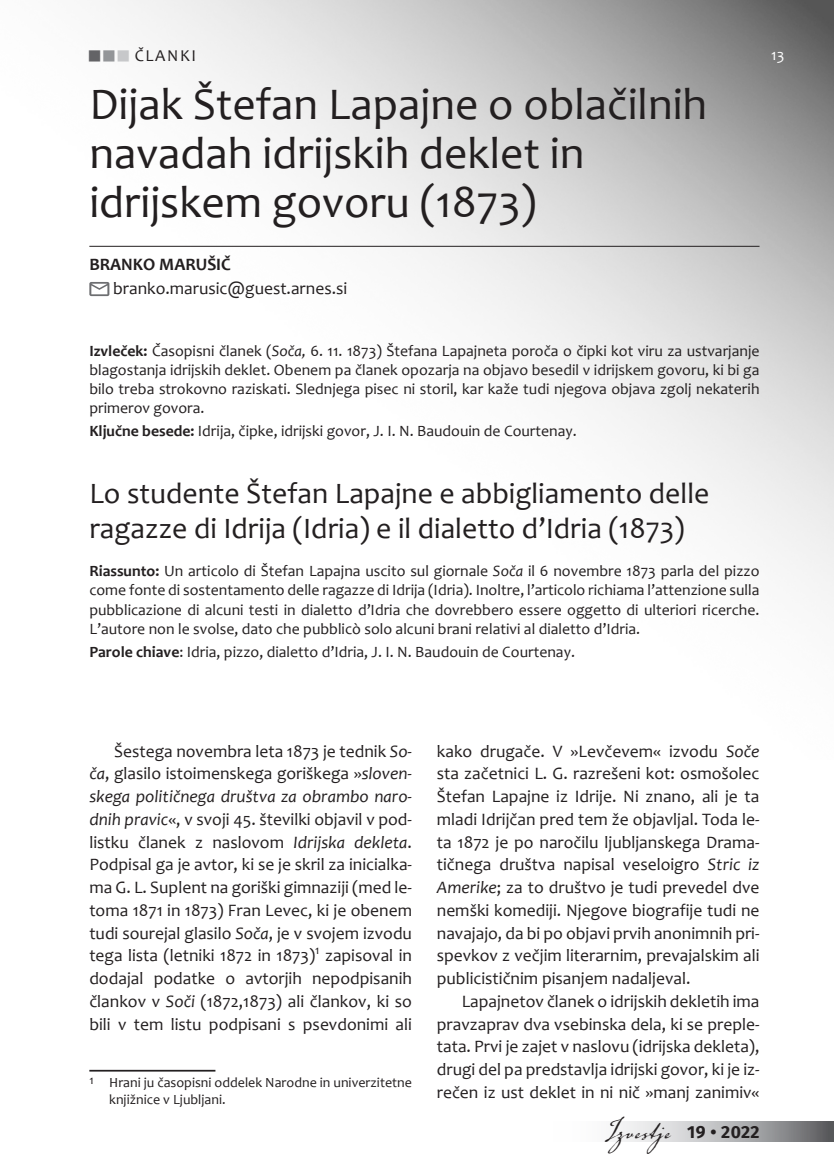
<style>
.page{position:relative;width:834px;height:1166px;background:#fff}
.page>*{position:absolute;margin:0;border:0;box-sizing:border-box;transform-origin:0 0}
.t1{font:45.5px/49px "Candara";color:#231f20}
.t2{font:40.25px "Voluta Script Pro";letter-spacing:.02em;color:#231f20}
.t3{font:29.75px/35px "Candara";color:#231f20}
.t4{font:17.5px/22.8px "Candara";color:#231f20;text-align:justify}
.t5{font:700 17.5px "Candara";color:#231f20}
.t6{font:700 17.5px "Fira Sans";letter-spacing:.02em;color:#231f20}
.t7{font:16.62px "Candara";letter-spacing:.1em;color:#231f20}
.t8{font:15.75px/19.2px "Candara";color:#231f20;text-align:justify}
.t9{font:15.75px "Candara";color:#fff}
.t10{font:14px/16.6px "Candara";color:#231f20}
.s1{font-weight:700}
.s2{font-style:italic}
</style>
<div class="page">
<img style="left:89px;top:0;width:744px;height:597px">
<svg style="left:617px;top:1121px;width:216px;height:20px;background:#b3b4b6"></svg>
<hr style="left:89px;top:246px;width:670px;height:1px;background:#231f20">
<svg style="left:89px;top:282px;width:20px;height:14px"></svg>
<hr style="left:89px;top:1070px;width:126px;height:1px;background:#231f20">
<svg style="left:89px;top:50px;width:40px;height:12px"></svg>
<p class="t7" style="left:135px;top:49px;width:63px">ČLANKI</p>
<h1 class="t1" style="left:89px;top:85px;width:619px">Dijak Štefan Lapajne o oblačilnih navadah idrijskih deklet in idrijskem govoru (1873)</h1>
<p class="t5" style="left:89px;top:257px;width:143px">BRANKO MARUŠIČ</p>
<p class="t4" style="left:113px;top:279px;width:235px">branko.marusic@guest.arnes.si</p>
<p class="t9" style="left:771px;top:48px;width:15px">13</p>
<p class="t8" style="left:89px;top:342px;width:671px"><span class="s1">Izvleček:</span> Časopisni članek (<span class="s2">Soča,</span> 6. 11. 1873) Štefana Lapajneta poroča o čipki kot viru za ustvarjanje blagostanja idrijskih deklet. Obenem pa članek opozarja na objavo besedil v idrijskem govoru, ki bi ga bilo treba strokovno raziskati. Slednjega pisec ni storil, kar kaže tudi njegova objava zgolj nekaterih primerov govora.</p>
<p class="t8" style="left:89px;top:423px;width:489px"><span class="s1">Ključne besede:</span> Idrija, čipke, idrijski govor, J. I. N. Baudouin de Courtenay.</p>
<h3 class="t3" style="left:89px;top:478px;width:621px">Lo studente Štefan Lapajne e abbigliamento delle ragazze di Idrija (Idria) e il dialetto d’Idria (1873)</h3>
<p class="t8" style="left:89px;top:563px;width:671px"><span class="s1">Riassunto:</span> Un articolo di Štefan Lapajna uscito sul giornale <span class="s2">Soča</span> il 6 novembre 1873 parla del pizzo come fonte di sostentamento delle ragazze di Idrija (Idria). Inoltre, l’articolo richiama l’attenzione sulla pubblicazione di alcuni testi in dialetto d’Idria che dovrebbero essere oggetto di ulteriori ricerche.<br>L’autore non le svolse, dato che pubblicò solo alcuni brani relativi al dialetto d’Idria.</p>
<p class="t8" style="left:89px;top:643px;width:487px"><span class="s1">Parole chiave</span>: Idria, pizzo, dialetto d’Idria, J. I. N. Baudouin de Courtenay.</p>
<p class="t4" style="left:89px;top:741px;width:324px;text-indent:25px">Šestega novembra leta 1873 je tednik <span class="s2">So&shy;ča</span>, glasilo istoimenskega goriškega »<span class="s2">sloven&shy;skega političnega društva za obrambo naro&shy;dnih pravic</span>«, v svoji 45. številki objavil v pod&shy;listku članek z naslovom <span class="s2">Idrijska dekleta</span>.<br>Podpisal ga je avtor, ki se je skril za inicialka&shy;ma G. L. Suplent na goriški gimnaziji (med le&shy;toma 1871 in 1873) Fran Levec, ki je obenem tudi sourejal glasilo <span class="s2">Soča</span>, je v svojem izvodu tega lista (letniki 1872 in 1873)<sup>1</sup> zapisoval in dodajal podatke o avtorjih nepodpisanih člankov v <span class="s2">Soči</span> (1872,1873) ali člankov, ki so bili v tem listu podpisani s psevdonimi ali</p>
<p class="t4" style="left:437px;top:741px;width:324px">kako drugače. V »Levčevem« izvodu <span class="s2">Soče </span>sta začetnici L. G. razrešeni kot: osmošolec Štefan Lapajne iz Idrije. Ni znano, ali je ta mladi Idrijčan pred tem že objavljal. Toda le&shy;ta 1872 je po naročilu ljubljanskega Drama&shy;tičnega društva napisal veseloigro <span class="s2">Stric iz Amerike</span>; za to društvo je tudi prevedel dve nemški komediji. Njegove biografije tudi ne navajajo, da bi po objavi prvih anonimnih pri&shy;spevkov z večjim literarnim, prevajalskim ali publicističnim pisanjem nadaljeval.</p>
<p class="t4" style="left:437px;top:991px;width:324px;text-indent:25px">Lapajnetov članek o idrijskih dekletih ima pravzaprav dva vsebinska dela, ki se preple&shy;tata. Prvi je zajet v naslovu (idrijska dekleta), drugi del pa predstavlja idrijski govor, ki je iz&shy;rečen iz ust deklet in ni nič »manj zanimiv«</p>
<p class="t10" style="left:109px;top:1076px;width:304px;text-indent:-20px"><sup>1</sup> Hrani ju časopisni oddelek Narodne in univerzitetne knjižnice v Ljubljani.</p>
<h2 class="t2" style="left:603px;top:1100px;width:69px">Izvestje</h2>
<p class="t6" style="left:687px;top:1122px;width:74px">19 • 2022</p>
</div>
